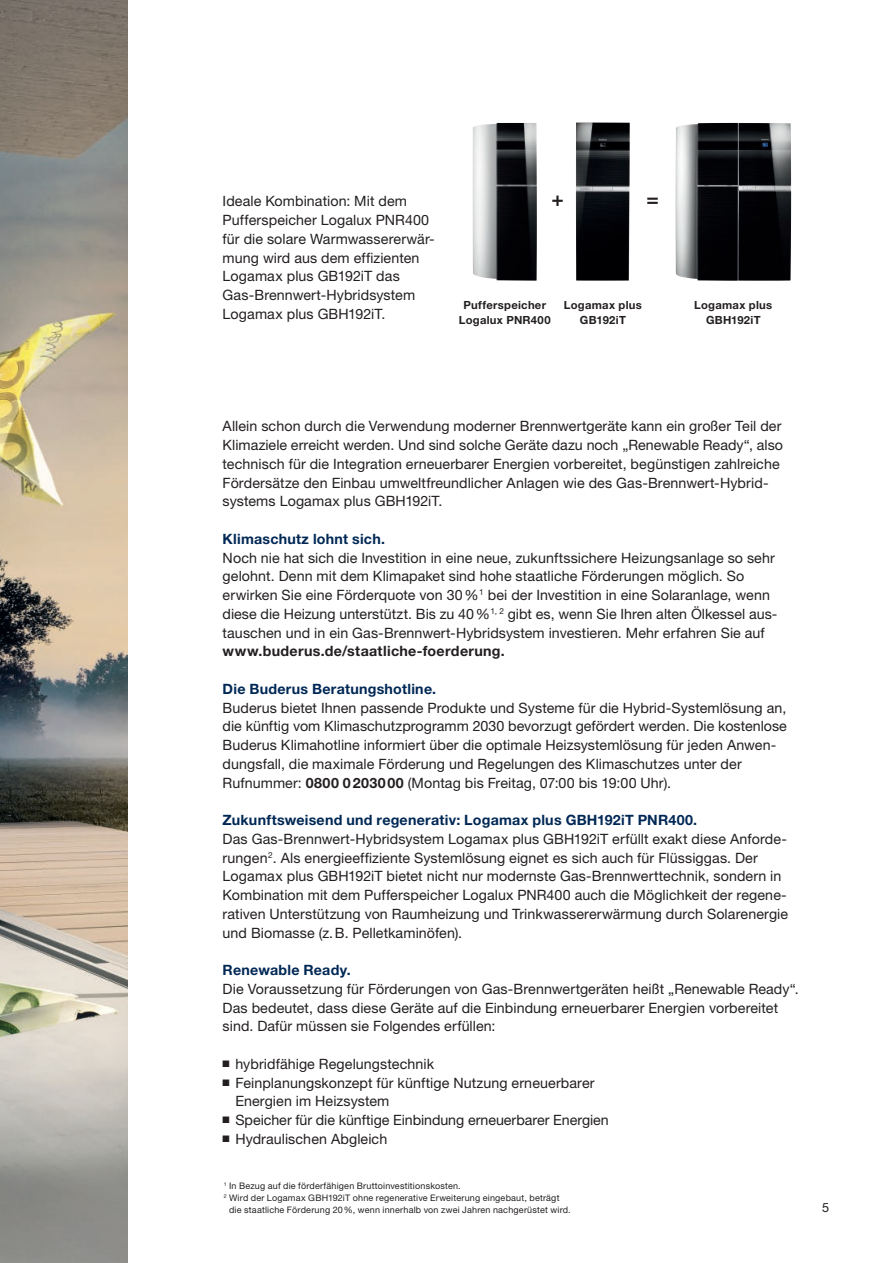
<style>
.page{position:relative;width:893px;height:1263px;background:#fff}
.page>*{position:absolute;margin:0;border:0;box-sizing:border-box;transform-origin:0 0}
.t1{font:500 20.55px "Helvetica Neue LT Pro";color:#231f20}
.t2{font:14.25px/18.8px "Helvetica Neue LT Pro";letter-spacing:.005em;color:#231f20}
.t3{font:700 14.25px "Helvetica Neue LT Pro";letter-spacing:.015em;color:#002855}
.t4{font:700 14.25px "Helvetica Neue LT Pro";letter-spacing:.025em;color:#231f20}
.t5{font:12.75px "Helvetica Neue LT Pro";color:#231f20}
.t6{font:700 11.25px/15.8px "Helvetica Neue LT Pro";letter-spacing:.025em;color:#231f20;text-align:center}
.t7{font:9px "Helvetica Neue LT Pro";letter-spacing:.02em;color:#231f20}
.s1{font-weight:700}
</style>
<div class="page">
<img style="left:0;top:0;width:128px;height:1263px">
<img style="left:473px;top:123px;width:64px;height:158px">
<img style="left:576px;top:122px;width:54px;height:159px">
<img style="left:675px;top:123px;width:116px;height:158px">
<p class="t2" style="left:223px;top:192px;width:214px">Ideale Kombination: Mit dem<br>Pufferspeicher Logalux PNR400 für die solare Warmwassererwär&shy;mung wird aus dem effizienten<br>Logamax plus GB192iT das<br>Gas-Brennwert-Hybridsystem<br>Logamax plus GBH192iT.</p>
<h1 class="t1" style="left:551px;top:187px;width:14px">+</h1>
<h1 class="t1" style="left:646px;top:187px;width:14px">=</h1>
<p class="t6" style="left:459px;top:296px;width:93px">Pufferspeicher<br>Logalux PNR400</p>
<p class="t6" style="left:564px;top:296px;width:80px">Logamax plus<br>GB192iT</p>
<p class="t6" style="left:694px;top:296px;width:80px">Logamax plus<br>GBH192iT</p>
<p class="t2" style="left:223px;top:417px;width:562px">Allein schon durch die Verwendung moderner Brennwertgeräte kann ein großer Teil der Klimaziele erreicht werden. Und sind solche Geräte dazu noch „Renewable Ready“, also technisch für die Integration erneuerbarer Energien vorbereitet, begünstigen zahlreiche Fördersätze den Einbau umweltfreundlicher Anlagen wie des Gas-Brennwert-Hybrid&shy;systems Logamax plus GBH192iT.</p>
<p class="t3" style="left:223px;top:530px;width:164px">Klimaschutz lohnt sich.</p>
<p class="t2" style="left:223px;top:548px;width:556px">Noch nie hat sich die Investition in eine neue, zukunftssichere Heizungsanlage so sehr gelohnt. Denn mit dem Klimapaket sind hohe staatliche Förderungen möglich. So erwirken Sie eine Förderquote von 30%<sup>1</sup> bei der Investition in eine Solaranlage, wenn diese die Heizung unterstützt. Bis zu 40%<sup>1,</sup> <sup>2</sup> gibt es, wenn Sie Ihren alten Ölkessel aus&shy;tauschen und in ein Gas-Brennwert-Hybridsystem investieren. Mehr erfahren Sie auf</p>
<p class="t4" style="left:223px;top:642px;width:284px">www.buderus.de/staatliche-foerderung.</p>
<p class="t3" style="left:223px;top:680px;width:215px">Die Buderus Beratungshotline.</p>
<p class="t2" style="left:223px;top:698px;width:566px">Buderus bietet Ihnen passende Produkte und Systeme für die Hybrid-Systemlösung an, die künftig vom Klimaschutzprogramm 2030 bevorzugt gefördert werden. Die kostenlose Buderus Klimahotline informiert über die optimale Heizsystemlösung für jeden Anwen&shy;dungsfall, die maximale Förderung und Regelungen des Klimaschutzes unter der Rufnummer: <span class="s1">0800 0203000</span> (Montag bis Freitag, 07:00 bis 19:00 Uhr).</p>
<p class="t3" style="left:223px;top:811px;width:476px">Zukunftsweisend und regenerativ: Logamax plus GBH192iT PNR400.</p>
<p class="t2" style="left:223px;top:829px;width:567px">Das Gas-Brennwert-Hybridsystem Logamax plus GBH192iT erfüllt exakt diese Anforde&shy;rungen<sup>2</sup>. Als energieeffiziente Systemlösung eignet es sich auch für Flüssiggas. Der Logamax plus GBH192iT bietet nicht nur modernste Gas-Brennwerttechnik, sondern in Kombination mit dem Pufferspeicher Logalux PNR400 auch die Möglichkeit der regene&shy;rativen Unterstützung von Raumheizung und Trinkwassererwärmung durch Solarenergie und Biomasse (z.B. Pelletkaminöfen).</p>
<p class="t3" style="left:223px;top:961px;width:130px">Renewable Ready.</p>
<p class="t2" style="left:223px;top:979px;width:578px">Die Voraussetzung für Förderungen von Gas-Brennwertgeräten heißt „Renewable Ready“.<br>Das bedeutet, dass diese Geräte auf die Einbindung erneuerbarer Energien vorbereitet sind. Dafür müssen sie Folgendes erfüllen:</p>
<p class="t2" style="left:223px;top:1054px;width:213px">■ hybridfähige Regelungstechnik</p>
<p class="t2" style="left:235px;top:1073px;width:361px;text-indent:-13px">■ Feinplanungskonzept für künftige Nutzung erneuerbarer<br>Energien im Heizsystem</p>
<p class="t2" style="left:223px;top:1110px;width:388px">■ Speicher für die künftige Einbindung erneuerbarer Energien</p>
<p class="t2" style="left:223px;top:1129px;width:166px">■ Hydraulischen Abgleich</p>
<p class="t7" style="left:224px;top:1180px;width:239px"><sup>1</sup> In Bezug auf die förderfähigen Bruttoinvestitionskosten.</p>
<p class="t7" style="left:224px;top:1192px;width:337px"><sup>2</sup> Wird der Logamax GBH192iT ohne regenerative Erweiterung eingebaut, beträgt</p>
<p class="t7" style="left:229px;top:1204px;width:343px">die staatliche Förderung 20%, wenn innerhalb von zwei Jahren nachgerüstet wird.</p>
<p class="t5" style="left:822px;top:1200px;width:9px">5</p>
</div>
